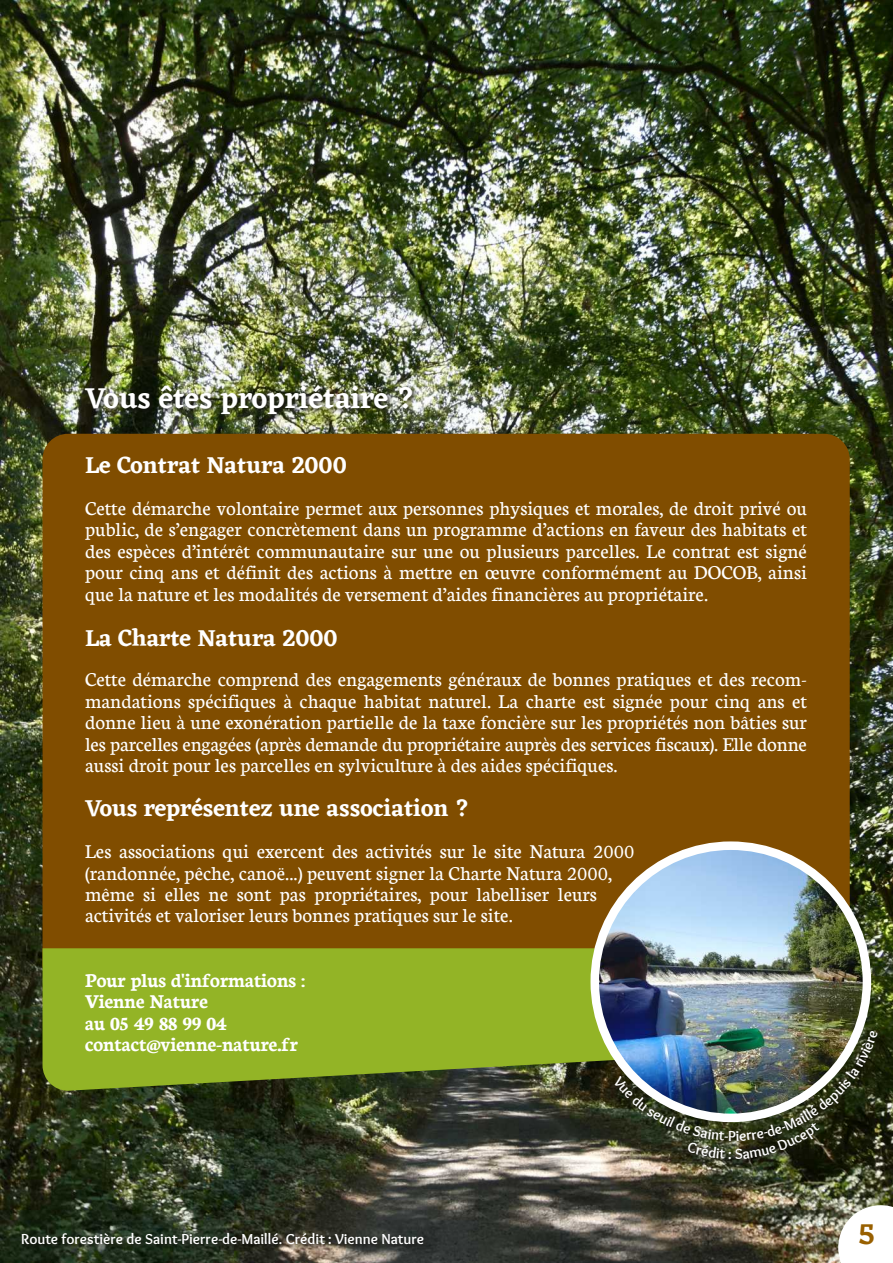
<style>
.page{position:relative;width:893px;height:1263px;background:#fff}
.page>*{position:absolute;margin:0;border:0;box-sizing:border-box;transform-origin:0 0}
.t1{font:600 30px "Eczar";color:#fff}
.t2{font:600 30px "Eczar";color:#986000}
.t3{font:600 24px "Eczar";color:#fff}
.t4{font:21px/21.5px "Neuton";color:#fff;text-align:justify}
.t5{font:700 21px/21.5px "Neuton";color:#fff}
.t6{font:700 15px "Overlock";color:#fff}
</style>
<div class="page">
<img style="left:0;top:0;width:893px;height:1263px">
<svg style="left:838px;top:1225px;width:55px;height:38px"></svg>
<div style="left:43px;top:434px;width:807px;height:555px;background:#804d00;border-radius:26px"></div>
<svg style="left:43px;top:948px;width:483px;height:143px;background:#89a825"></svg>
<img style="left:19px;top:1231px;width:495px;height:32px">
<img style="left:526px;top:948px;width:367px;height:277px">
<img style="left:542px;top:800px;width:351px;height:384px">
<img style="left:595px;top:846px;width:272px;height:270px">
<div style="left:590px;top:841px;width:281px;height:281px;border:9px solid #fff;border-radius:50%"></div>
<img style="left:83px;top:370px;width:727px;height:64px">
<img style="left:613px;top:1030px;width:265px;height:129px">
<h1 class="t1" style="left:85px;top:380px;width:332px">Vous êtes propriétaire ?</h1>
<p class="t3" style="left:85px;top:451px;width:263px">Le Contrat Natura 2000</p>
<p class="t4" style="left:85px;top:496px;width:723px">Cette démarche volontaire permet aux personnes physiques et morales, de droit privé ou public, de s’engager concrètement dans un programme d’actions en faveur des habitats et des espèces d’intérêt communautaire sur une ou plusieurs parcelles. Le contrat est signé pour cinq ans et définit des actions à mettre en œuvre conformément au DOCOB, ainsi que la nature et les modalités de versement d’aides financières au propriétaire.</p>
<p class="t3" style="left:85px;top:623px;width:254px">La Charte Natura 2000</p>
<p class="t4" style="left:85px;top:668px;width:723px">Cette démarche comprend des engagements généraux de bonnes pratiques et des recom&shy;mandations spécifiques à chaque habitat naturel. La charte est signée pour cinq ans et donne lieu à une exonération partielle de la taxe foncière sur les propriétés non bâties sur les parcelles engagées (après demande du propriétaire auprès des services fiscaux). Elle donne aussi droit pour les parcelles en sylviculture à des aides spécifiques.</p>
<p class="t3" style="left:85px;top:794px;width:386px">Vous représentez une association ?</p>
<p class="t4" style="left:85px;top:840px;width:551px;text-align:left">Les associations qui exercent des activités sur le site Natura 2000 (randonnée, pêche, canoë...) peuvent signer la Charte Natura 2000, même si elles ne sont pas propriétaires, pour labelliser leurs activités et valoriser leurs bonnes pratiques sur le site.</p>
<p class="t5" style="left:85px;top:968px;width:222px">Pour plus d'informations :<br>Vienne Nature<br>au 05 49 88 99 04 contact@vienne-nature.fr</p>
<p class="t6" style="left:728px;top:1126px;width:9px">P</p>
<p class="t6" style="left:21px;top:1230px;width:404px">Route forestière de Saint-Pierre-de-Maillé. Crédit : Vienne Nature</p>
<h1 class="t2" style="left:858px;top:1216px;width:18px">5</h1>
</div>
